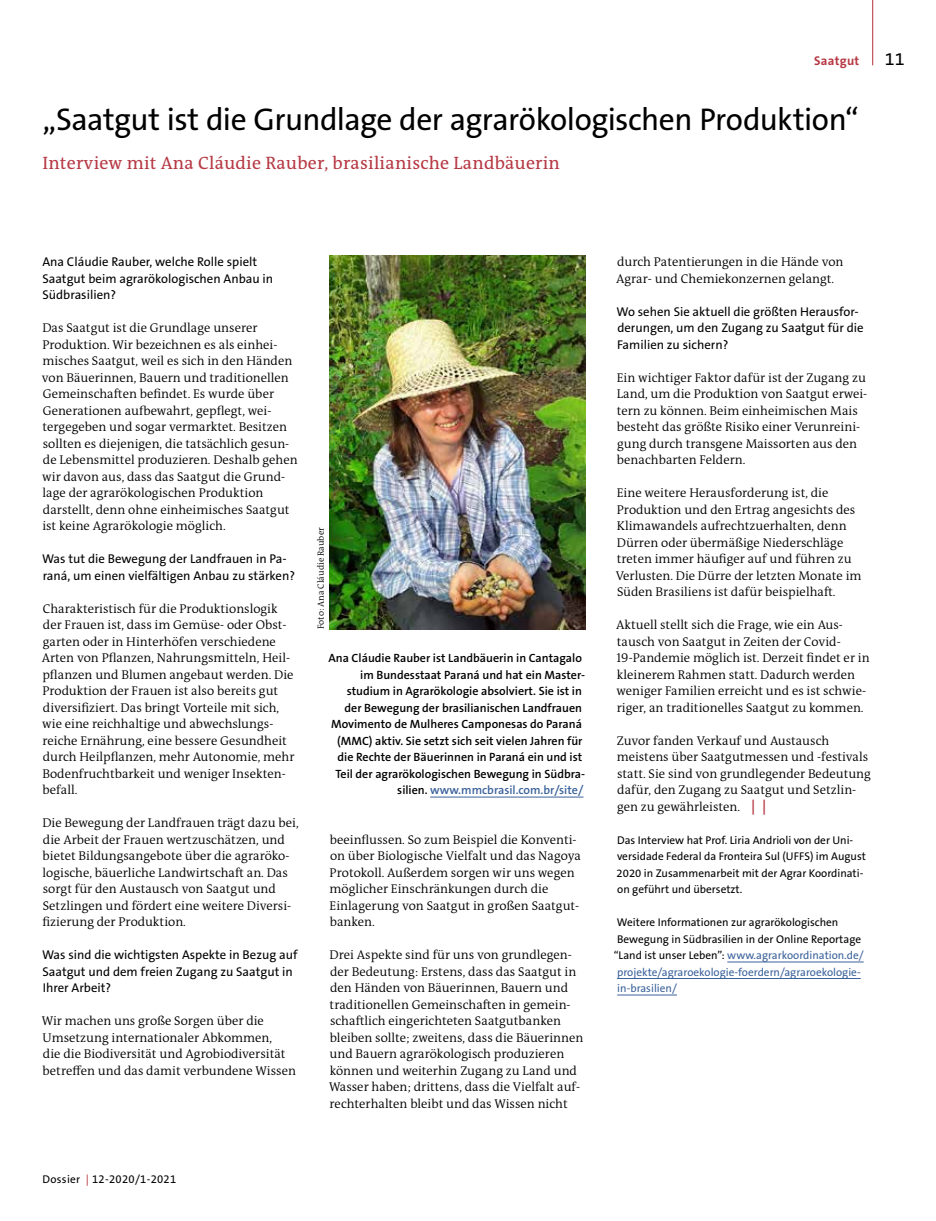
<style>
.page{position:relative;width:936px;height:1221px;background:#fff}
.page>*{position:absolute;margin:0;border:0;box-sizing:border-box;transform-origin:0 0}
.t1{font:31.5px "The Sans B W5 Plain";letter-spacing:-.02em;color:#000}
.t2{font:18px "The Antiqua B";letter-spacing:.01em;color:#b63944}
.t3{font:18px "The Sans B W5 Plain";color:#000}
.t4{font:300 12.75px/16.5px "The Antiqua B";color:#000}
.t5{font:12.75px/16.5px "The Sans B W5 Plain";color:#000}
.t6{font:700 12.75px "The Sans B W7";letter-spacing:.025em;color:#b63944}
.t7{font:600 12px/16.5px "The Sans B W6";color:#000;text-align:right}
.t8{font:11.25px/16.5px "The Sans B W5 Plain";color:#000}
.t9{font:11.25px "The Sans B W5 Plain";color:#3b629b}
.t10{font:11.25px "The Sans B W5 Plain";letter-spacing:.025em;color:#000}
.t11{font:300 9px "The Antiqua B";color:#000}
.s1{color:#3b629b}
.s2{color:#b63944}
.s3{font-family:"The Sans B W6";font-weight:600;font-size:15px;color:#b63944}
.s4{color:#000}
</style>
<div class="page">
<hr style="left:872px;top:0;width:1px;height:65px;background:#b63944">
<hr style="left:727px;top:961px;width:136px;height:1px;background:#3b629b">
<hr style="left:617px;top:978px;width:243px;height:1px;background:#3b629b">
<hr style="left:617px;top:994px;width:60px;height:1px;background:#3b629b">
<img style="left:330px;top:255px;width:255px;height:374px">
<hr style="left:430px;top:796px;width:153px;height:1px;background:#3b629b">
<p class="t6" style="left:814px;top:53px;width:47px">Saatgut</p>
<h2 class="t3" style="left:884px;top:48px;width:21px">11</h2>
<h1 class="t1" style="left:43px;top:99px;width:817px">„Saatgut ist die Grundlage der agrarökologischen Produktion“</h1>
<h2 class="t2" style="left:43px;top:150px;width:519px">Interview mit Ana Cláudie Rauber, brasilianische Landbäuerin</h2>
<p class="t5" style="left:42px;top:253px;width:232px">Ana Cláudie Rauber, welche Rolle spielt<br>Saatgut beim agrarökologischen Anbau in<br>Südbrasilien?</p>
<p class="t4" style="left:42px;top:319px;width:257px">Das Saatgut ist die Grundlage unserer Produktion. Wir bezeichnen es als einhei&shy;misches Saatgut, weil es sich in den Händen von Bäuerinnen, Bauern und traditionellen Gemeinschaften befindet. Es wurde über Generationen aufbewahrt, gepflegt, wei&shy;tergegeben und sogar vermarktet. Besitzen sollten es diejenigen, die tatsächlich gesun&shy;de Lebensmittel produzieren. Deshalb gehen wir davon aus, dass das Saatgut die Grund&shy;lage der agrarökologischen Produktion darstellt, denn ohne einheimisches Saatgut ist keine Agrarökologie möglich.</p>
<p class="t5" style="left:42px;top:550px;width:254px">Was tut die Bewegung der Landfrauen in Pa&shy;raná, um einen vielfältigen Anbau zu stärken?</p>
<p class="t4" style="left:42px;top:600px;width:254px">Charakteristisch für die Produktionslogik der Frauen ist, dass im Gemüse- oder Obst&shy;garten oder in Hinterhöfen verschiedene Arten von Pflanzen, Nahrungsmitteln, Heil&shy;pflanzen und Blumen angebaut werden. Die Produktion der Frauen ist also bereits gut diversifiziert. Das bringt Vorteile mit sich, wie eine reichhaltige und abwechslungs&shy;reiche Ernährung, eine bessere Gesundheit durch Heilpflanzen, mehr Autonomie, mehr Bodenfruchtbarkeit und weniger Insekten&shy;befall.</p>
<p class="t4" style="left:42px;top:814px;width:258px">Die Bewegung der Landfrauen trägt dazu bei, die Arbeit der Frauen wertzuschätzen, und bietet Bildungsangebote über die agraröko&shy;logische, bäuerliche Landwirtschaft an. Das sorgt für den Austausch von Saatgut und Setzlingen und fördert eine weitere Diversi&shy;fizierung der Produktion.</p>
<p class="t5" style="left:42px;top:946px;width:257px">Was sind die wichtigsten Aspekte in Bezug auf<br>Saatgut und dem freien Zugang zu Saatgut in<br>Ihrer Arbeit?</p>
<p class="t4" style="left:42px;top:1012px;width:256px">Wir machen uns große Sorgen über die Umsetzung internationaler Abkommen,<br>die die Biodiversität und Agrobiodiversität betreffen und das damit verbundene Wissen</p>
<p class="t11" style="left:314px;top:629px;width:103px;rotate:-90deg">Foto: Ana Cláudie Rauber</p>
<p class="t7" style="left:328px;top:650px;width:258px">Ana Cláudie Rauber ist Landbäuerin in Cantagalo im Bundesstaat Paraná und hat ein Master&shy;studium in Agrarökologie absolviert. Sie ist in<br>der Bewegung der brasilianischen Landfrauen Movimento de Mulheres Camponesas do Paraná (MMC) aktiv. Sie setzt sich seit vielen Jahren für die Rechte der Bäuerinnen in Paraná ein und ist Teil der agrarökologischen Bewegung in Südbra&shy;silien. <span class="s1">www.mmcbrasil.com.br/site/</span></p>
<p class="t4" style="left:329px;top:830px;width:253px">beeinflussen. So zum Beispiel die Konventi&shy;on über Biologische Vielfalt und das Nagoya Protokoll. Außerdem sorgen wir uns wegen möglicher Einschränkungen durch die Einlagerung von Saatgut in großen Saatgut&shy;banken.</p>
<p class="t4" style="left:329px;top:946px;width:256px">Drei Aspekte sind für uns von grundlegen&shy;der Bedeutung: Erstens, dass das Saatgut in den Händen von Bäuerinnen, Bauern und traditionellen Gemeinschaften in gemein&shy;schaftlich eingerichteten Saatgutbanken bleiben sollte; zweitens, dass die Bäuerinnen und Bauern agrarökologisch produzieren können und weiterhin Zugang zu Land und Wasser haben; drittens, dass die Vielfalt auf&shy;rechterhalten bleibt und das Wissen nicht</p>
<p class="t10" style="left:43px;top:1171px;width:135px">Dossier <span class="s2">|</span> 12-2020/1-2021</p>
<p class="t4" style="left:616px;top:253px;width:229px">durch Patentierungen in die Hände von<br>Agrar- und Chemiekonzernen gelangt.</p>
<p class="t5" style="left:616px;top:303px;width:249px">Wo sehen Sie aktuell die größten Herausfor&shy;derungen, um den Zugang zu Saatgut für die<br>Familien zu sichern?</p>
<p class="t4" style="left:616px;top:369px;width:252px">Ein wichtiger Faktor dafür ist der Zugang zu Land, um die Produktion von Saatgut erwei&shy;tern zu können. Beim einheimischen Mais besteht das größte Risiko einer Verunreini&shy;gung durch transgene Maissorten aus den benachbarten Feldern.</p>
<p class="t4" style="left:615px;top:484px;width:247px">Eine weitere Herausforderung ist, die Produktion und den Ertrag angesichts des Klimawandels aufrechtzuerhalten, denn Dürren oder übermäßige Niederschläge treten immer häufiger auf und führen zu Verlusten. Die Dürre der letzten Monate im Süden Brasiliens ist dafür beispielhaft.</p>
<p class="t4" style="left:616px;top:616px;width:255px">Aktuell stellt sich die Frage, wie ein Aus&shy;tausch von Saatgut in Zeiten der Covid-19-Pandemie möglich ist. Derzeit findet er in kleinerem Rahmen statt. Dadurch werden weniger Familien erreicht und es ist schwie&shy;riger, an traditionelles Saatgut zu kommen.</p>
<p class="t4" style="left:616px;top:732px;width:256px">Zuvor fanden Verkauf und Austausch meistens über Saatgutmessen und -festivals statt. Sie sind von grundlegender Bedeutung dafür, den Zugang zu Saatgut und Setzlin&shy;gen zu gewährleisten. <span class="s3">| |</span></p>
<p class="t8" style="left:616px;top:831px;width:251px">Das Interview hat Prof. Liria Andrioli von der Uni&shy;versidade Federal da Fronteira Sul (UFFS) im August 2020 in Zusammenarbeit mit der Agrar Koordinati&shy;on geführt und übersetzt.</p>
<p class="t8" style="left:617px;top:914px;width:223px">Weitere Informationen zur agrarökologischen</p>
<p class="t8" style="left:617px;top:930px;width:245px">Bewegung in Südbrasilien in der Online Reportage</p>
<p class="t9" style="left:613px;top:948px;width:251px"><span class="s4">“Land ist unser Leben”:</span> www.agrarkoordination.de/</p>
<p class="t9" style="left:617px;top:964px;width:245px">projekte/agraroekologie-foerdern/agraroekologie-</p>
<p class="t9" style="left:617px;top:981px;width:61px">in-brasilien/</p>
</div>
